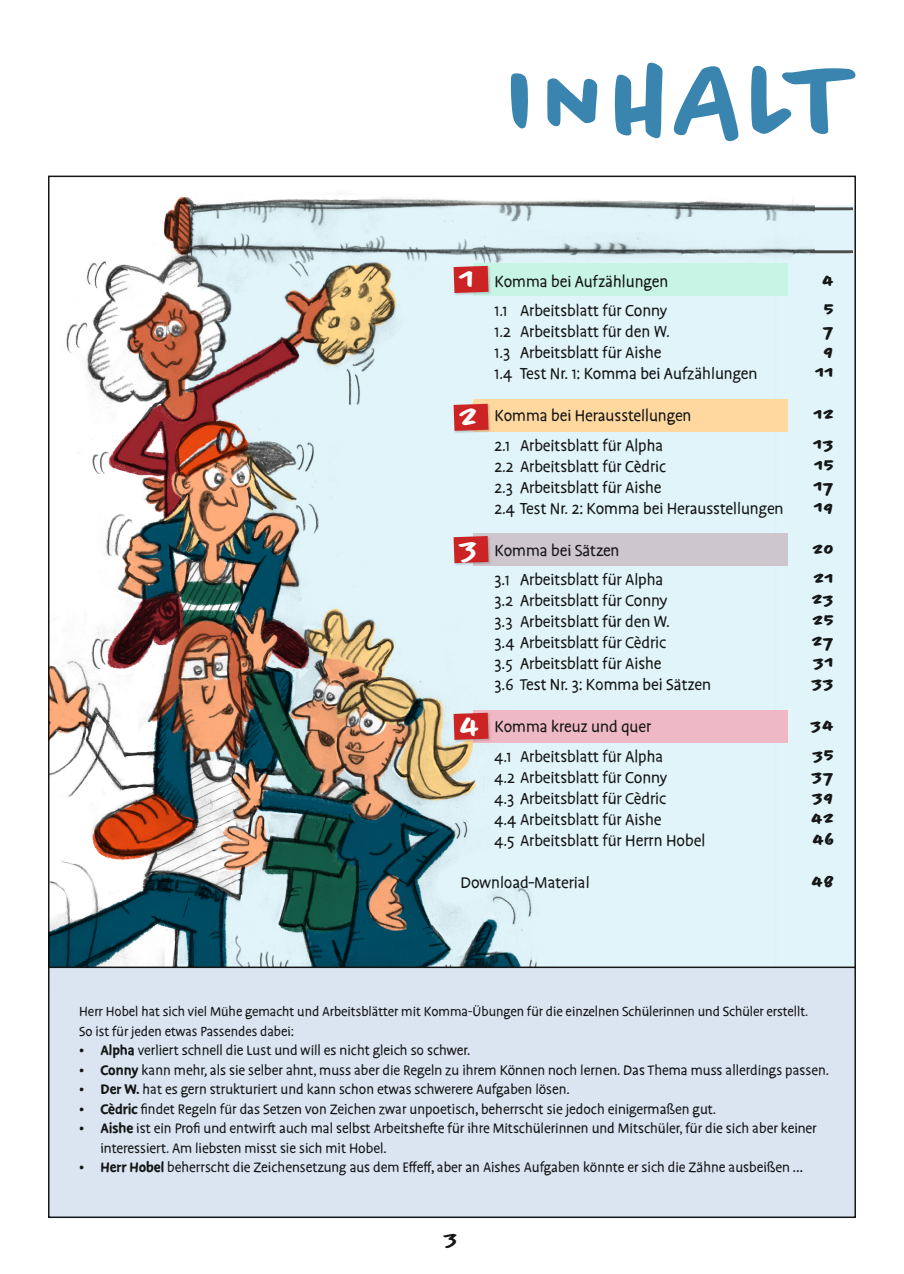
<style>
.page{position:relative;width:904px;height:1274px;background:#fff}
.page>*{position:absolute;margin:0;border:0;box-sizing:border-box;transform-origin:0 0}
.t1{font:500 120px "Chantal";letter-spacing:-.005em;color:#3985b0}
.t2{font:500 32.55px "Chantal";color:#fff}
.t3{font:500 22.5px "Chantal";color:#151616;scale:1.1 1}
.t4{font:18px "Duper";color:#151616}
.t5{font:700 18px "Chantal";color:#151616}
.t6{font:15.75px/19.5px "Duper";color:#151616}
.t7{font:15px/19.5px "Duper";color:#151616}
.s1{font-weight:700}
</style>
<div class="page">
<img style="left:48px;top:198px;width:807px;height:768px">
<div style="left:473px;top:263px;width:315px;height:33px;background:#c8f4e5"></div>
<div style="left:453px;top:265px;width:39px;height:31px;background:#151616;opacity:.2"></div>
<svg style="left:454px;top:266px;width:35px;height:27px"></svg>
<div style="left:473px;top:533px;width:315px;height:32px;background:#cec6cd"></div>
<div style="left:453px;top:535px;width:39px;height:31px;background:#151616;opacity:.2"></div>
<svg style="left:454px;top:536px;width:35px;height:27px"></svg>
<div style="left:473px;top:710px;width:315px;height:32px;background:#eeb8c4"></div>
<div style="left:453px;top:712px;width:39px;height:31px;background:#151616;opacity:.2"></div>
<svg style="left:454px;top:713px;width:35px;height:27px"></svg>
<div style="left:473px;top:399px;width:315px;height:33px;background:#ffd8a0"></div>
<div style="left:453px;top:403px;width:39px;height:31px;background:#151616;opacity:.2"></div>
<svg style="left:454px;top:404px;width:35px;height:27px"></svg>
<div style="left:49px;top:967px;width:806px;height:250px;background:#dbe5f2"></div>
<div style="left:48px;top:966px;width:808px;height:252px;border:2px solid #151616"></div>
<svg style="left:808px;top:206px;width:47px;height:5px"></svg>
<svg style="left:808px;top:249px;width:47px;height:5px"></svg>
<h1 class="t1" style="left:507px;top:28px;width:351px">INHALT</h1>
<h2 class="t2" style="left:460px;top:260px;width:18px">1</h2>
<p class="t4" style="left:494px;top:272px;width:175px">Komma bei Aufzählungen</p>
<p class="t5" style="left:823px;top:269px;width:14px">4</p>
<p class="t4" style="left:494px;top:301px;width:174px">1.1 Arbeitsblatt für Conny</p>
<p class="t5" style="left:825px;top:299px;width:12px">5</p>
<p class="t4" style="left:494px;top:322px;width:177px">1.2 Arbeitsblatt für den W.</p>
<p class="t5" style="left:824px;top:320px;width:13px">7</p>
<p class="t4" style="left:494px;top:343px;width:169px">1.3 Arbeitsblatt für Aishe</p>
<p class="t5" style="left:824px;top:341px;width:12px">9</p>
<p class="t4" style="left:494px;top:364px;width:264px">1.4 Test Nr. 1: Komma bei Aufzählungen</p>
<p class="t5" style="left:816px;top:362px;width:21px">11</p>
<p class="t4" style="left:494px;top:406px;width:198px">Komma bei Herausstellungen</p>
<p class="t5" style="left:814px;top:404px;width:22px">12</p>
<p class="t4" style="left:494px;top:436px;width:170px">2.1 Arbeitsblatt für Alpha</p>
<p class="t5" style="left:814px;top:433px;width:22px">13</p>
<p class="t4" style="left:494px;top:457px;width:173px">2.2 Arbeitsblatt für Cèdric</p>
<p class="t5" style="left:815px;top:454px;width:21px">15</p>
<p class="t4" style="left:494px;top:478px;width:169px">2.3 Arbeitsblatt für Aishe</p>
<p class="t5" style="left:814px;top:475px;width:22px">17</p>
<p class="t4" style="left:494px;top:499px;width:290px">2.4 Test Nr. 2: Komma bei Herausstellungen</p>
<p class="t5" style="left:815px;top:496px;width:22px">19</p>
<p class="t4" style="left:494px;top:541px;width:126px">Komma bei Sätzen</p>
<p class="t5" style="left:813px;top:538px;width:23px">20</p>
<p class="t4" style="left:494px;top:570px;width:170px">3.1 Arbeitsblatt für Alpha</p>
<p class="t5" style="left:814px;top:568px;width:22px">21</p>
<p class="t4" style="left:494px;top:591px;width:174px">3.2 Arbeitsblatt für Conny</p>
<p class="t5" style="left:813px;top:589px;width:24px">23</p>
<p class="t4" style="left:494px;top:612px;width:177px">3.3 Arbeitsblatt für den W.</p>
<p class="t5" style="left:814px;top:610px;width:23px">25</p>
<p class="t4" style="left:494px;top:633px;width:173px">3.4 Arbeitsblatt für Cèdric</p>
<p class="t5" style="left:813px;top:631px;width:24px">27</p>
<p class="t4" style="left:494px;top:654px;width:169px">3.5 Arbeitsblatt für Aishe</p>
<p class="t5" style="left:814px;top:652px;width:22px">31</p>
<p class="t4" style="left:494px;top:675px;width:218px">3.6 Test Nr. 3: Komma bei Sätzen</p>
<p class="t5" style="left:812px;top:673px;width:24px">33</p>
<p class="t4" style="left:494px;top:717px;width:158px">Komma kreuz und quer</p>
<p class="t5" style="left:812px;top:715px;width:25px">34</p>
<p class="t4" style="left:494px;top:747px;width:170px">4.1 Arbeitsblatt für Alpha</p>
<p class="t5" style="left:813px;top:744px;width:23px">35</p>
<p class="t4" style="left:494px;top:768px;width:174px">4.2 Arbeitsblatt für Conny</p>
<p class="t5" style="left:813px;top:765px;width:24px">37</p>
<p class="t4" style="left:494px;top:789px;width:173px">4.3 Arbeitsblatt für Cèdric</p>
<p class="t5" style="left:813px;top:786px;width:24px">39</p>
<p class="t4" style="left:494px;top:810px;width:169px">4.4 Arbeitsblatt für Aishe</p>
<p class="t5" style="left:812px;top:807px;width:25px">42</p>
<p class="t4" style="left:494px;top:831px;width:212px">4.5 Arbeitsblatt für Herrn Hobel</p>
<p class="t5" style="left:813px;top:828px;width:23px">46</p>
<p class="t4" style="left:460px;top:873px;width:131px">Download-Material</p>
<p class="t5" style="left:812px;top:870px;width:24px">48</p>
<h2 class="t2" style="left:460px;top:397px;width:21px">2</h2>
<h2 class="t2" style="left:460px;top:530px;width:21px">3</h2>
<h2 class="t2" style="left:460px;top:706px;width:23px">4</h2>
<p class="t7" style="left:79px;top:1003px;width:731px">Herr Hobel hat sich viel Mühe gemacht und Arbeitsblätter mit Komma-Übungen für die einzelnen Schülerinnen und Schüler erstellt.<br>So ist für jeden etwas Passendes dabei:</p>
<p class="t6" style="left:79px;top:1041px;width:393px">• <span class="s1">Alpha</span> verliert schnell die Lust und will es nicht gleich so schwer.</p>
<p class="t6" style="left:79px;top:1061px;width:751px">• <span class="s1">Conny</span> kann mehr, als sie selber ahnt, muss aber die Regeln zu ihrem Können noch lernen. Das Thema muss allerdings passen.</p>
<p class="t6" style="left:79px;top:1080px;width:492px">• <span class="s1">Der W.</span> hat es gern strukturiert und kann schon etwas schwerere Aufgaben lösen.</p>
<p class="t6" style="left:79px;top:1100px;width:638px">• <span class="s1">Cèdric</span> findet Regeln für das Setzen von Zeichen zwar unpoetisch, beherrscht sie jedoch einigermaßen gut.</p>
<p class="t6" style="left:100px;top:1119px;width:718px;text-indent:-21px">• <span class="s1">Aishe</span> ist ein Profi und entwirft auch mal selbst Arbeitshefte für ihre Mitschülerinnen und Mitschüler, für die sich aber keiner interessiert. Am liebsten misst sie sich mit Hobel.</p>
<p class="t6" style="left:79px;top:1158px;width:725px">• <span class="s1">Herr Hobel</span> beherrscht die Zeichensetzung aus dem Effeff, aber an Aishes Aufgaben könnte er sich die Zähne ausbeißen …</p>
<h3 class="t3" style="left:445px;top:1225px;width:15px">3</h3>
</div>
